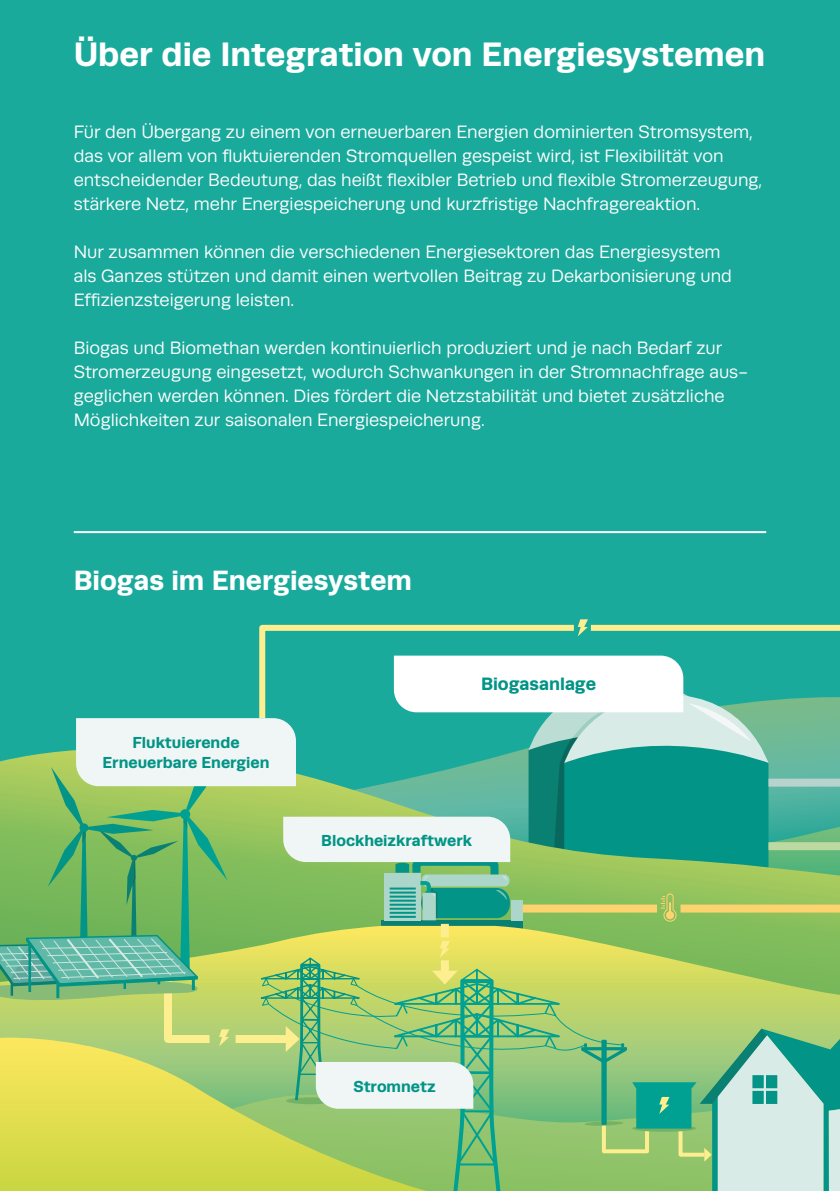
<style>
.page{position:relative;width:840px;height:1191px;background:#fff}
.page>*{position:absolute;margin:0;border:0;box-sizing:border-box;transform-origin:0 0}
.t1{font:700 34px "Runda";color:#fff}
.t2{font:700 28px "Runda";color:#fff}
.t3{font:18px/24px "Runda";color:#fff}
.t4{font:700 18px "Runda";color:#029486}
.t5{font:700 16px/20px "Runda";color:#029486;text-align:center}
</style>
<div class="page">
<div style="left:0;top:0;width:839px;height:1191px;background:#1aaa9c"></div>
<svg style="left:0;top:619px;width:839px;height:572px"></svg>
<hr style="left:74px;top:531px;width:691px;height:2px;background:#fff">
<h1 class="t1" style="left:74px;top:33px;width:692px">Über die Integration von Energiesystemen</h1>
<p class="t3" style="left:74px;top:119px;width:689px">Für den Übergang zu einem von erneuerbaren Energien dominierten Stromsystem, das vor allem von fluktuierenden Stromquellen gespeist wird, ist Flexibilität von entscheidender Bedeutung, das heißt flexibler Betrieb und flexible Stromerzeugung, stärkere Netz, mehr Energiespeicherung und kurzfristige Nachfragereaktion.</p>
<p class="t3" style="left:74px;top:239px;width:659px">Nur zusammen können die verschiedenen Energiesektoren das Energiesystem als Ganzes stützen und damit einen wertvollen Beitrag zu Dekarbonisierung und<br>Effizienzsteigerung leisten.</p>
<p class="t3" style="left:74px;top:335px;width:675px">Biogas und Biomethan werden kontinuierlich produziert und je nach Bedarf zur Stromerzeugung eingesetzt, wodurch Schwankungen in der Stromnachfrage aus&shy;geglichen werden können. Dies fördert die Netzstabilität und bietet zusätzliche Möglichkeiten zur saisonalen Energiespeicherung.</p>
<h2 class="t2" style="left:74px;top:564px;width:339px">Biogas im Energiesystem</h2>
<p class="t5" style="left:102px;top:732px;width:168px">Fluktuierende<br>Erneuerbare Energien</p>
<p class="t4" style="left:480px;top:673px;width:117px">Biogasanlage</p>
<p class="t5" style="left:321px;top:830px;width:152px">Blockheizkraftwerk</p>
<p class="t5" style="left:353px;top:1075px;width:84px">Stromnetz</p>
</div>
